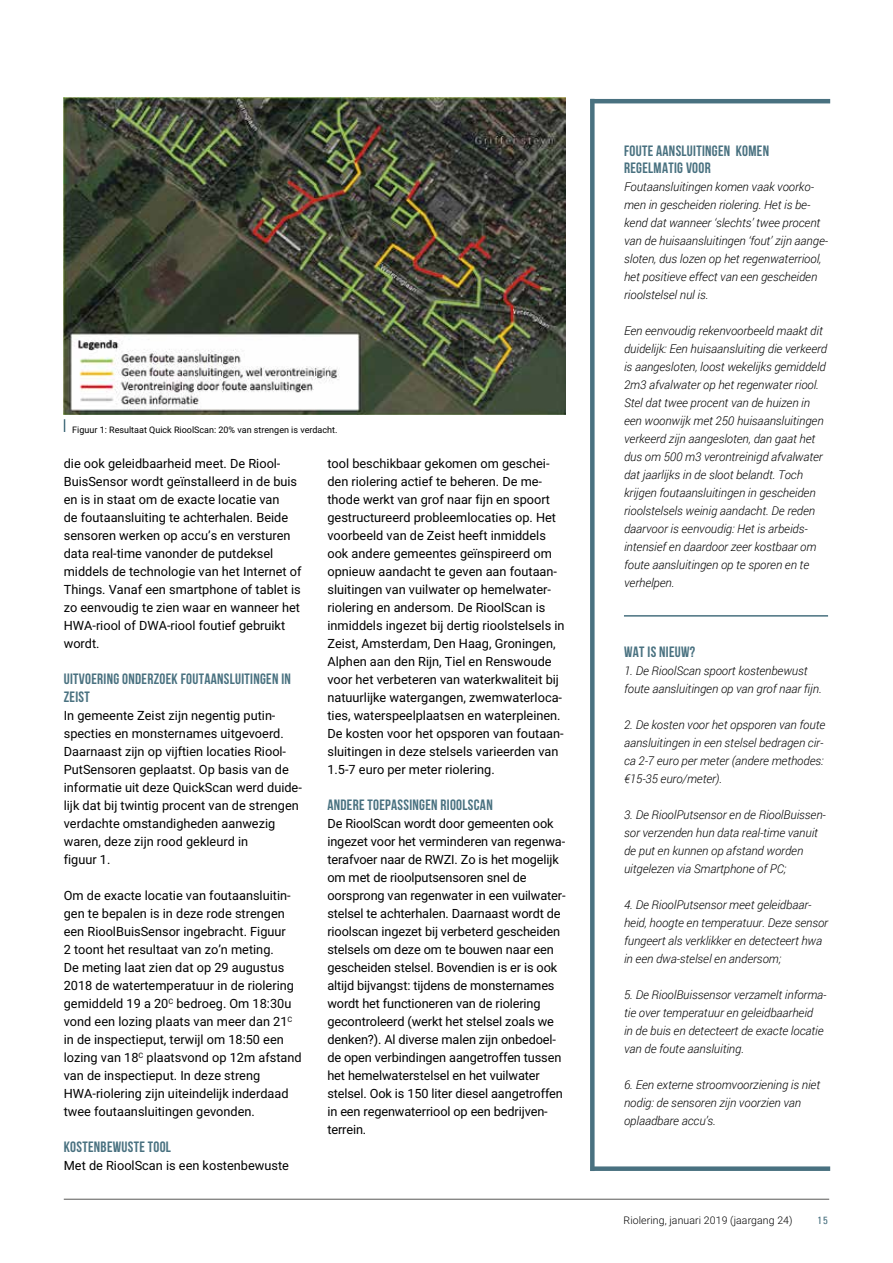
<style>
.page{position:relative;width:893px;height:1263px;background:#fff}
.page>*{position:absolute;margin:0;border:0;box-sizing:border-box;transform-origin:0 0}
.t1{font:700 15px/18px "Bebas Neue";letter-spacing:.02em;color:#497180}
.t2{font:12.75px/18px "Roboto";color:#000}
.t3{font:italic 300 12px/18px "Roboto";letter-spacing:-.005em;color:#000}
.t4{font:300 10.5px "Roboto";letter-spacing:.01em;color:#000}
.t5{font:condensed 10.5px "Univers LT Std";color:#497180}
.t6{font:9px "Roboto";color:#000}
</style>
<div class="page">
<hr style="left:64px;top:1199px;width:765px;height:1px;background:#575756">
<hr style="left:624px;top:615px;width:204px;height:2px;background:#497180">
<hr style="left:591px;top:99px;width:239px;height:4px;background:#497180">
<div style="left:590px;top:99px;width:5px;height:1072px;background:#497180"></div>
<div style="left:591px;top:1166px;width:239px;height:5px;background:#497180"></div>
<svg style="left:64px;top:419px;width:1px;height:13px"></svg>
<img style="left:64px;top:98px;width:502px;height:316px">
<p class="t6" style="left:72px;top:423px;width:267px">Figuur 1: Resultaat Quick RioolScan: 20% van strengen is verdacht.</p>
<p class="t2" style="left:64px;top:454px;width:239px">die ook geleidbaarheid meet. De Riool-BuisSensor wordt geïnstalleerd in de buis en is in staat om de exacte locatie van<br>de foutaansluiting te achterhalen. Beide sensoren werken op accu’s en versturen data real-time vanonder de putdeksel middels de technologie van het Internet of Things. Vanaf een smartphone of tablet is zo eenvoudig te zien waar en wanneer het HWA-riool of DWA-riool foutief gebruikt wordt.</p>
<p class="t1" style="left:64px;top:670px;width:229px">UITVOERING ONDERZOEK FOUTAANSLUITINGEN IN<br>ZEIST</p>
<p class="t2" style="left:64px;top:706px;width:240px">In gemeente Zeist zijn negentig putin&shy;specties en monsternames uitgevoerd.<br>Daarnaast zijn op vijftien locaties Riool-PutSensoren geplaatst. Op basis van de informatie uit deze QuickScan werd duide&shy;lijk dat bij twintig procent van de strengen verdachte omstandigheden aanwezig waren, deze zijn rood gekleurd in<br>figuur 1.</p>
<p class="t2" style="left:64px;top:886px;width:239px">Om de exacte locatie van foutaansluitin&shy;gen te bepalen is in deze rode strengen een RioolBuisSensor ingebracht. Figuur<br>2 toont het resultaat van zo’n meting.<br>De meting laat zien dat op 29 augustus 2018 de watertemperatuur in de riolering gemiddeld 19 a 20<sup>C</sup> bedroeg. Om 18:30u vond een lozing plaats van meer dan 21<sup>C </sup>in de inspectieput, terwijl om 18:50 een lozing van 18<sup>C</sup> plaatsvond op 12m afstand van de inspectieput. In deze streng HWA-riolering zijn uiteindelijk inderdaad twee foutaansluitingen gevonden.</p>
<p class="t1" style="left:64px;top:1138px;width:109px">KOSTENBEWUSTE TOOL</p>
<p class="t2" style="left:64px;top:1156px;width:227px">Met de RioolScan is een kostenbewuste</p>
<p class="t2" style="left:327px;top:454px;width:239px">tool beschikbaar gekomen om geschei&shy;den riolering actief te beheren. De me&shy;thode werkt van grof naar fijn en spoort gestructureerd probleemlocaties op. Het voorbeeld van de Zeist heeft inmiddels ook andere gemeentes geïnspireerd om opnieuw aandacht te geven aan foutaan&shy;sluitingen van vuilwater op hemelwater&shy;riolering en andersom. De RioolScan is inmiddels ingezet bij dertig rioolstelsels in Zeist, Amsterdam, Den Haag, Groningen, Alphen aan den Rijn, Tiel en Renswoude voor het verbeteren van waterkwaliteit bij natuurlijke watergangen, zwemwaterloca&shy;ties, waterspeelplaatsen en waterpleinen.<br>De kosten voor het opsporen van foutaan&shy;sluitingen in deze stelsels varieerden van 1.5-7 euro per meter riolering.</p>
<p class="t1" style="left:327px;top:796px;width:167px">ANDERE TOEPASSINGEN RIOOLSCAN</p>
<p class="t2" style="left:327px;top:814px;width:240px">De RioolScan wordt door gemeenten ook ingezet voor het verminderen van regenwa&shy;terafvoer naar de RWZI. Zo is het mogelijk om met de rioolputsensoren snel de oorsprong van regenwater in een vuilwater&shy;stelsel te achterhalen. Daarnaast wordt de rioolscan ingezet bij verbeterd gescheiden stelsels om deze om te bouwen naar een gescheiden stelsel. Bovendien is er is ook altijd bijvangst: tijdens de monsternames wordt het functioneren van de riolering gecontroleerd (werkt het stelsel zoals we denken?). Al diverse malen zijn onbedoel&shy;de open verbindingen aangetroffen tussen het hemelwaterstelsel en het vuilwater stelsel. Ook is 150 liter diesel aangetroffen in een regenwaterriool op een bedrijven&shy;terrein.</p>
<p class="t1" style="left:624px;top:142px;width:147px;line-height:16.5px">FOUTE AANSLUITINGEN KOMEN<br>REGELMATIG VOOR</p>
<p class="t3" style="left:624px;top:177px;width:205px">Foutaansluitingen komen vaak voorko&shy;men in gescheiden riolering. Het is be&shy;kend dat wanneer ‘slechts’ twee procent van de huisaansluitingen ‘fout’ zijn aange&shy;sloten, dus lozen op het regenwaterriool, het positieve effect van een gescheiden rioolstelsel nul is.</p>
<p class="t3" style="left:624px;top:321px;width:205px">Een eenvoudig rekenvoorbeeld maakt dit duidelijk: Een huisaansluiting die verkeerd is aangesloten, loost wekelijks gemiddeld 2m3 afvalwater op het regenwater riool.<br>Stel dat twee procent van de huizen in een woonwijk met 250 huisaansluitingen verkeerd zijn aangesloten, dan gaat het dus om 500 m3 verontreinigd afvalwater dat jaarlijks in de sloot belandt. Toch krijgen foutaansluitingen in gescheiden rioolstelsels weinig aandacht. De reden daarvoor is eenvoudig: Het is arbeids&shy;intensief en daardoor zeer kostbaar om foute aansluitingen op te sporen en te verhelpen.</p>
<p class="t1" style="left:624px;top:643px;width:73px">WAT IS NIEUW?</p>
<p class="t3" style="left:624px;top:661px;width:199px">1. De RioolScan spoort kostenbewust foute aansluitingen op van grof naar fijn.</p>
<p class="t3" style="left:624px;top:715px;width:203px">2. De kosten voor het opsporen van foute aansluitingen in een stelsel bedragen cir&shy;ca 2-7 euro per meter (andere methodes: €15-35 euro/meter).</p>
<p class="t3" style="left:624px;top:805px;width:203px">3. De RioolPutsensor en de RioolBuissen&shy;sor verzenden hun data real-time vanuit de put en kunnen op afstand worden uitgelezen via Smartphone of PC;</p>
<p class="t3" style="left:624px;top:895px;width:206px">4. De RioolPutsensor meet geleidbaar&shy;heid, hoogte en temperatuur. Deze sensor fungeert als verklikker en detecteert hwa in een dwa-stelsel en andersom;</p>
<p class="t3" style="left:624px;top:985px;width:204px">5. De RioolBuissensor verzamelt informa&shy;tie over temperatuur en geleidbaarheid<br>in de buis en detecteert de exacte locatie van de foute aansluiting.</p>
<p class="t3" style="left:624px;top:1075px;width:198px">6. Een externe stroomvoorziening is niet nodig: de sensoren zijn voorzien van oplaadbare accu’s.</p>
<p class="t4" style="left:624px;top:1213px;width:171px">Riolering, januari 2019 (jaargang 24)</p>
<p class="t5" style="left:817px;top:1214px;width:12px">15</p>
</div>
